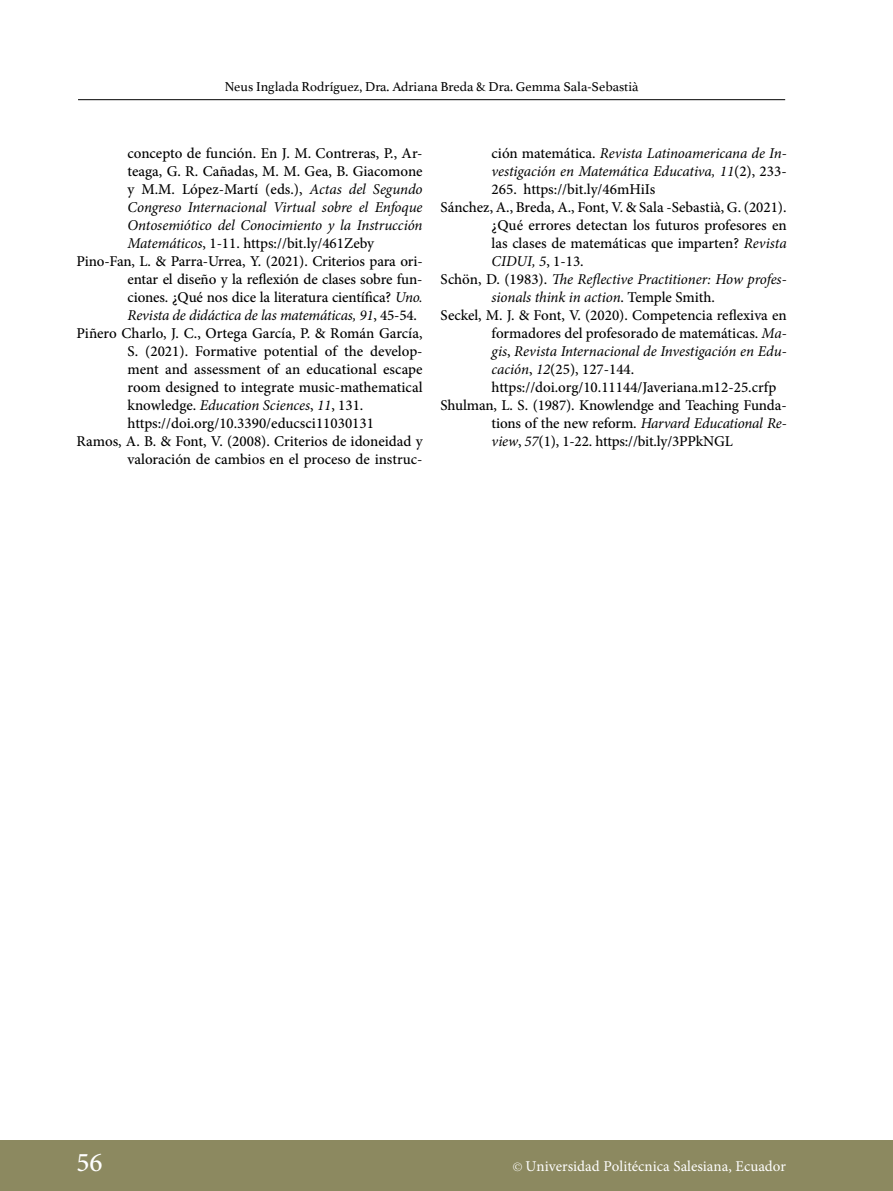
<style>
.page{position:relative;width:893px;height:1191px;background:#fff}
.page>*{position:absolute;margin:0;border:0;box-sizing:border-box;transform-origin:0 0}
.t1{font:500 27px "Minion Pro";color:#fff}
.t2{font:500 15px "Minion Pro";letter-spacing:-.005em;color:#000}
.t3{font:italic 15px "Minion Pro";letter-spacing:-.01em;color:#000}
.t4{font:15px "Minion Pro";color:#fff}
.t5{font:13.5px "Athelas";color:#000}
.s1{font-weight:400;font-style:italic}
.s2{font-weight:500;font-style:normal}
.s3{font-family:"Palatino";font-size:12px}
</style>
<div class="page">
<hr style="left:78px;top:99px;width:707px;height:1px;background:#000">
<div style="left:0;top:1140px;width:892px;height:51px;background:#8c8960"></div>
<p class="t5" style="left:225px;top:76px;width:415px">Neus Inglada Rodríguez, Dra. Adriana Breda &amp; Dra. Gemma Sala-Sebastià</p>
<p class="t2" style="left:128px;top:143px;width:297px">concepto de función. En J. M. Contreras, P., Ar-</p>
<p class="t2" style="left:128px;top:161px;width:297px">teaga, G. R. Cañadas, M. M. Gea, B. Giacomone</p>
<p class="t2" style="left:128px;top:179px;width:297px">y M.M. López-Martí (eds.), <span class="s1">Actas del Segundo</span></p>
<p class="t3" style="left:128px;top:197px;width:297px">Congreso Internacional Virtual sobre el Enfoque</p>
<p class="t3" style="left:128px;top:215px;width:297px">Ontosemiótico del Conocimiento y la Instrucción</p>
<p class="t2" style="left:128px;top:233px;width:248px"><span class="s1">Matemáticos</span>, 1-11. https://bit.ly/461Zeby</p>
<p class="t2" style="left:77px;top:251px;width:348px">Pino-Fan, L. &amp; Parra-Urrea, Y. (2021). Criterios para ori-</p>
<p class="t2" style="left:128px;top:269px;width:296px">entar el diseño y la reflexión de clases sobre fun-</p>
<p class="t2" style="left:128px;top:287px;width:297px">ciones. ¿Qué nos dice la literatura científica? <span class="s1">Uno.</span></p>
<p class="t3" style="left:128px;top:305px;width:291px">Revista de didáctica de las matemáticas, 91<span class="s2">, 45-54.</span></p>
<p class="t2" style="left:77px;top:323px;width:348px">Piñero Charlo, J. C., Ortega García, P. &amp; Román García,</p>
<p class="t2" style="left:128px;top:341px;width:297px">S. (2021). Formative potential of the develop-</p>
<p class="t2" style="left:128px;top:359px;width:297px">ment and assessment of an educational escape</p>
<p class="t2" style="left:128px;top:377px;width:297px">room designed to integrate music-mathematical</p>
<p class="t3" style="left:128px;top:395px;width:237px"><span class="s2">knowledge.</span> Education Sciences<span class="s2">,</span> 11<span class="s2">, 131.</span></p>
<p class="t2" style="left:128px;top:413px;width:248px">https://doi.org/10.3390/educsci11030131</p>
<p class="t2" style="left:77px;top:431px;width:348px">Ramos, A. B. &amp; Font, V. (2008). Criterios de idoneidad y</p>
<p class="t2" style="left:128px;top:449px;width:297px">valoración de cambios en el proceso de instruc-</p>
<p class="t3" style="left:492px;top:143px;width:297px"><span class="s2">ción matemática.</span> Revista Latinoamericana de In-</p>
<p class="t3" style="left:492px;top:161px;width:297px">vestigación en Matemática Educativa, 11<span class="s2">(2), 233-</span></p>
<p class="t2" style="left:492px;top:179px;width:165px">265. https://bit.ly/46mHiIs</p>
<p class="t2" style="left:441px;top:197px;width:348px">Sánchez, A., Breda, A., Font, V. &amp; Sala -Sebastià, G. (2021).</p>
<p class="t2" style="left:492px;top:215px;width:297px">¿Qué errores detectan los futuros profesores en</p>
<p class="t2" style="left:492px;top:233px;width:297px">las clases de matemáticas que imparten? <span class="s1">Revista</span></p>
<p class="t3" style="left:492px;top:251px;width:94px">CIDUI, 5<span class="s2">, 1-13.</span></p>
<p class="t3" style="left:441px;top:269px;width:348px"><span class="s2">Schön, D. (1983).</span> The Reflective Practitioner: How profes-</p>
<p class="t3" style="left:492px;top:287px;width:225px">sionals think in action<span class="s2">. Temple Smith.</span></p>
<p class="t2" style="left:441px;top:305px;width:348px">Seckel, M. J. &amp; Font, V. (2020). Competencia reflexiva en</p>
<p class="t2" style="left:492px;top:323px;width:297px">formadores del profesorado de matemáticas. <span class="s1">Ma-</span></p>
<p class="t3" style="left:492px;top:341px;width:297px">gis<span class="s2">,</span> Revista Internacional de Investigación en Edu-</p>
<p class="t2" style="left:492px;top:359px;width:144px"><span class="s1">cación</span>, <span class="s1">12</span>(25), 127-144.</p>
<p class="t2" style="left:492px;top:377px;width:286px">https://doi.org/10.11144/Javeriana.m12-25.crfp</p>
<p class="t2" style="left:441px;top:395px;width:348px">Shulman, L. S. (1987). Knowlendge and Teaching Funda-</p>
<p class="t3" style="left:492px;top:413px;width:297px"><span class="s2">tions of the new reform.</span> Harvard Educational Re-</p>
<p class="t2" style="left:492px;top:431px;width:243px"><span class="s1">view</span>, <span class="s1">57</span>(1), 1-22. https://bit.ly/3PPkNGL</p>
<h1 class="t1" style="left:77px;top:1144px;width:28px">56</h1>
<p class="t4" style="left:513px;top:1156px;width:274px"><span class="s3">©</span> Universidad Politécnica Salesiana, Ecuador</p>
</div>
